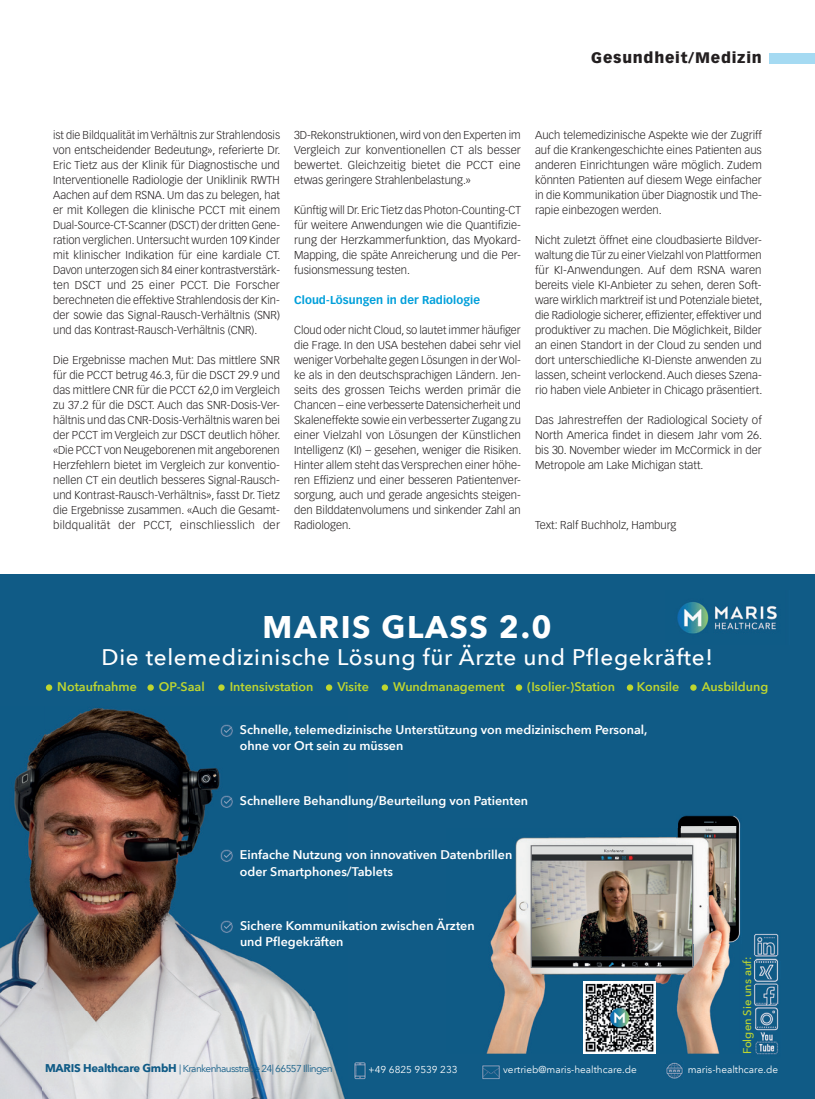
<style>
.page{position:relative;width:815px;height:1099px;background:#fff}
.page>*{position:absolute;margin:0;border:0;box-sizing:border-box;transform-origin:0 0}
.t1{font:700 31.25px "Avenir Next LT Pro";letter-spacing:.05em;color:#fff}
.t2{font:500 22.5px "Avenir Next LT Pro";letter-spacing:.03em;color:#fff}
.t3{font:900 15px "Vectora LT Std";letter-spacing:.05em;color:#231f20}
.t4{font:600 12.5px/16.5px "Avenir Next LT Pro";color:#fff}
.t5{font:600 12.5px "Avenir Next LT Pro";color:#bed630}
.t6{font:300 11.25px/15px "Vectora LT Std";color:#231f20;text-align:justify}
.t7{font:700 11.25px "Vectora LT Std";letter-spacing:.005em;color:#009fda}
.t8{font:500 11.25px "Avenir Next LT Pro";color:#bed630}
.t9{font:10px "Avenir Next LT Pro";color:#fff}
.t10{font:10px "Avenir Next LT Pro";letter-spacing:-.06em;color:#105b86}
.s1{font-weight:700;font-size:11.25px}
</style>
<div class="page">
<div style="left:770px;top:53px;width:45px;height:10px;background:#a5daf2"></div>
<div style="left:0;top:574px;width:815px;height:524px;background:#105b86"></div>
<img style="left:0;top:708px;width:345px;height:390px">
<img style="left:677px;top:602px;width:100px;height:32px">
<img style="left:754px;top:933px;width:25px;height:71px">
<img style="left:755px;top:1032px;width:23px;height:23px">
<img style="left:754px;top:979px;width:25px;height:5px">
<img style="left:754px;top:1004px;width:25px;height:27px">
<img style="left:754px;top:955px;width:25px;height:5px">
<img style="left:354px;top:1062px;width:15px;height:18px">
<img style="left:482px;top:1065px;width:18px;height:14px">
<img style="left:666px;top:1062px;width:18px;height:17px">
<img style="left:678px;top:815px;width:63px;height:13px">
<img style="left:486px;top:828px;width:254px;height:225px">
<img style="left:583px;top:981px;width:72px;height:72px">
<svg style="left:46px;top:684px;width:6px;height:6px"></svg>
<div style="left:147px;top:684px;width:7px;height:6px;background:#bed630;border-radius:50%"></div>
<div style="left:218px;top:684px;width:7px;height:6px;background:#bed630;border-radius:50%"></div>
<svg style="left:326px;top:684px;width:6px;height:6px"></svg>
<svg style="left:382px;top:684px;width:6px;height:6px"></svg>
<svg style="left:516px;top:684px;width:6px;height:6px"></svg>
<svg style="left:627px;top:684px;width:6px;height:6px"></svg>
<div style="left:690px;top:684px;width:7px;height:6px;background:#bed630;border-radius:50%"></div>
<img style="left:220px;top:723px;width:13px;height:14px">
<img style="left:220px;top:794px;width:13px;height:14px">
<svg style="left:220px;top:849px;width:13px;height:13px"></svg>
<img style="left:220px;top:919px;width:13px;height:14px">
<img style="left:533px;top:847px;width:158px;height:118px">
<div style="left:531px;top:845px;width:162px;height:122px;border:1px solid #76787b"></div>
<h3 class="t3" style="left:591px;top:49px;width:172px">Gesundheit/Medizin</h3>
<p class="t6" style="left:53px;top:128px;width:229px">ist die Bildqualität im Verhältnis zur Strahlendosis von entscheidender Bedeutung», referierte Dr.<br>Eric Tietz aus der Klinik für Diagnostische und Interventionelle Radiologie der Uniklinik RWTH Aachen auf dem RSNA. Um das zu belegen, hat er mit Kollegen die klinische PCCT mit einem Dual-Source-CT-Scanner (DSCT) der dritten Gene&shy;ration verglichen. Untersucht wurden 109 Kinder mit klinischer Indikation für eine kardiale CT.<br>Davon unterzogen sich 84 einer kontrastverstärk&shy;ten DSCT und 25 einer PCCT. Die Forscher berechneten die effektive Strahlendosis der Kin&shy;der sowie das Signal-Rausch-Verhältnis (SNR) und das Kontrast-Rausch-Verhältnis (CNR).</p>
<p class="t6" style="left:53px;top:353px;width:229px">Die Ergebnisse machen Mut: Das mittlere SNR für die PCCT betrug 46.3, für die DSCT 29.9 und das mittlere CNR für die PCCT 62,0 im Vergleich zu 37.2 für die DSCT. Auch das SNR-Dosis-Ver&shy;hältnis und das CNR-Dosis-Verhältnis waren bei der PCCT im Vergleich zur DSCT deutlich höher. «Die PCCT von Neugeborenen mit angeborenen Herzfehlern bietet im Vergleich zur konventio&shy;nellen CT ein deutlich besseres Signal-Rausch&shy;und Kontrast-Rausch-Verhältnis», fasst Dr. Tietz die Ergebnisse zusammen. «Auch die Gesamt&shy;bildqualität der PCCT, einschliesslich der</p>
<p class="t6" style="left:294px;top:128px;width:228px">3D-Rekonstruktionen, wird von den Experten im Vergleich zur konventionellen CT als besser bewertet. Gleichzeitig bietet die PCCT eine etwas geringere Strahlenbelastung.»</p>
<p class="t6" style="left:294px;top:203px;width:228px">Künftig will Dr. Eric Tietz das Photon-Counting-CT für weitere Anwendungen wie die Quantifizie&shy;rung der Herzkammerfunktion, das Myokard-Mapping, die späte Anreicherung und die Per&shy;fusionsmessung testen.</p>
<p class="t7" style="left:294px;top:293px;width:187px">Cloud-Lösungen in der Radiologie</p>
<p class="t6" style="left:294px;top:323px;width:229px">Cloud oder nicht Cloud, so lautet immer häufiger die Frage. In den USA bestehen dabei sehr viel weniger Vorbehalte gegen Lösungen in der Wol&shy;ke als in den deutschsprachigen Ländern. Jen&shy;seits des grossen Teichs werden primär die Chancen – eine verbesserte Datensicherheit und Skaleneffekte sowie ein verbesserter Zugang zu einer Vielzahl von Lösungen der Künstlichen Intelligenz (KI) – gesehen, weniger die Risiken.<br>Hinter allem steht das Versprechen einer höhe&shy;ren Effizienz und einer besseren Patientenver&shy;sorgung, auch und gerade angesichts steigen&shy;den Bilddatenvolumens und sinkender Zahl an Radiologen.</p>
<p class="t6" style="left:535px;top:128px;width:228px">Auch telemedizinische Aspekte wie der Zugriff auf die Krankengeschichte eines Patienten aus anderen Einrichtungen wäre möglich. Zudem könnten Patienten auf diesem Wege einfacher in die Kommunikation über Diagnostik und The&shy;rapie einbezogen werden.</p>
<p class="t6" style="left:535px;top:233px;width:229px">Nicht zuletzt öffnet eine cloudbasierte Bildver&shy;waltung die Tür zu einer Vielzahl von Plattformen für KI-Anwendungen. Auf dem RSNA waren bereits viele KI-Anbieter zu sehen, deren Soft&shy;ware wirklich marktreif ist und Potenziale bietet, die Radiologie sicherer, effizienter, effektiver und produktiver zu machen. Die Möglichkeit, Bilder an einen Standort in der Cloud zu senden und dort unterschiedliche KI-Dienste anwenden zu lassen, scheint verlockend. Auch dieses Szena&shy;rio haben viele Anbieter in Chicago präsentiert.</p>
<p class="t6" style="left:535px;top:413px;width:229px">Das Jahrestreffen der Radiological Society of North America findet in diesem Jahr vom 26. bis 30. November wieder im McCormick in der Metropole am Lake Michigan statt.</p>
<p class="t6" style="left:535px;top:518px;width:143px">Text: Ralf Buchholz, Hamburg</p>
<h1 class="t1" style="left:263px;top:608px;width:291px">MARIS GLASS 2.0</h1>
<h2 class="t2" style="left:102px;top:643px;width:613px">Die telemedizinische Lösung für Ärzte und Pflegekräfte!</h2>
<p class="t5" style="left:57px;top:679px;width:81px">Notaufnahme</p>
<p class="t5" style="left:159px;top:679px;width:47px">OP-Saal</p>
<p class="t5" style="left:230px;top:679px;width:85px">Intensivstation</p>
<p class="t5" style="left:337px;top:679px;width:33px">Visite</p>
<p class="t5" style="left:393px;top:679px;width:113px">Wundmanagement</p>
<p class="t5" style="left:527px;top:679px;width:89px">(Isolier-)Station</p>
<p class="t5" style="left:637px;top:679px;width:44px">Konsile</p>
<p class="t5" style="left:702px;top:679px;width:68px">Ausbildung</p>
<p class="t4" style="left:240px;top:720px;width:409px">Schnelle, telemedizinische Unterstützung von medizinischem Personal, ohne vor Ort sein zu müssen</p>
<p class="t4" style="left:240px;top:791px;width:290px">Schnellere Behandlung/Beurteilung von Patienten</p>
<p class="t4" style="left:240px;top:846px;width:274px">Einfache Nutzung von innovativen Datenbrillen oder Smartphones/Tablets</p>
<p class="t4" style="left:240px;top:916px;width:236px">Sichere Kommunikation zwischen Ärzten und Pflegekräften</p>
<p class="t8" style="left:740px;top:1054px;width:99px;rotate:-90deg">Folgen Sie uns auf:</p>
<p class="t10" style="left:45px;top:1062px;width:289px"><span class="s1">MARIS Healthcare GmbH</span> | Krankenhausstraße 24| 66557 Illingen</p>
<p class="t9" style="left:368px;top:1063px;width:91px">+49 6825 9539 233</p>
<p class="t9" style="left:503px;top:1063px;width:135px">vertrieb@maris-healthcare.de</p>
<p class="t9" style="left:688px;top:1063px;width:92px">maris-healthcare.de</p>
</div>
